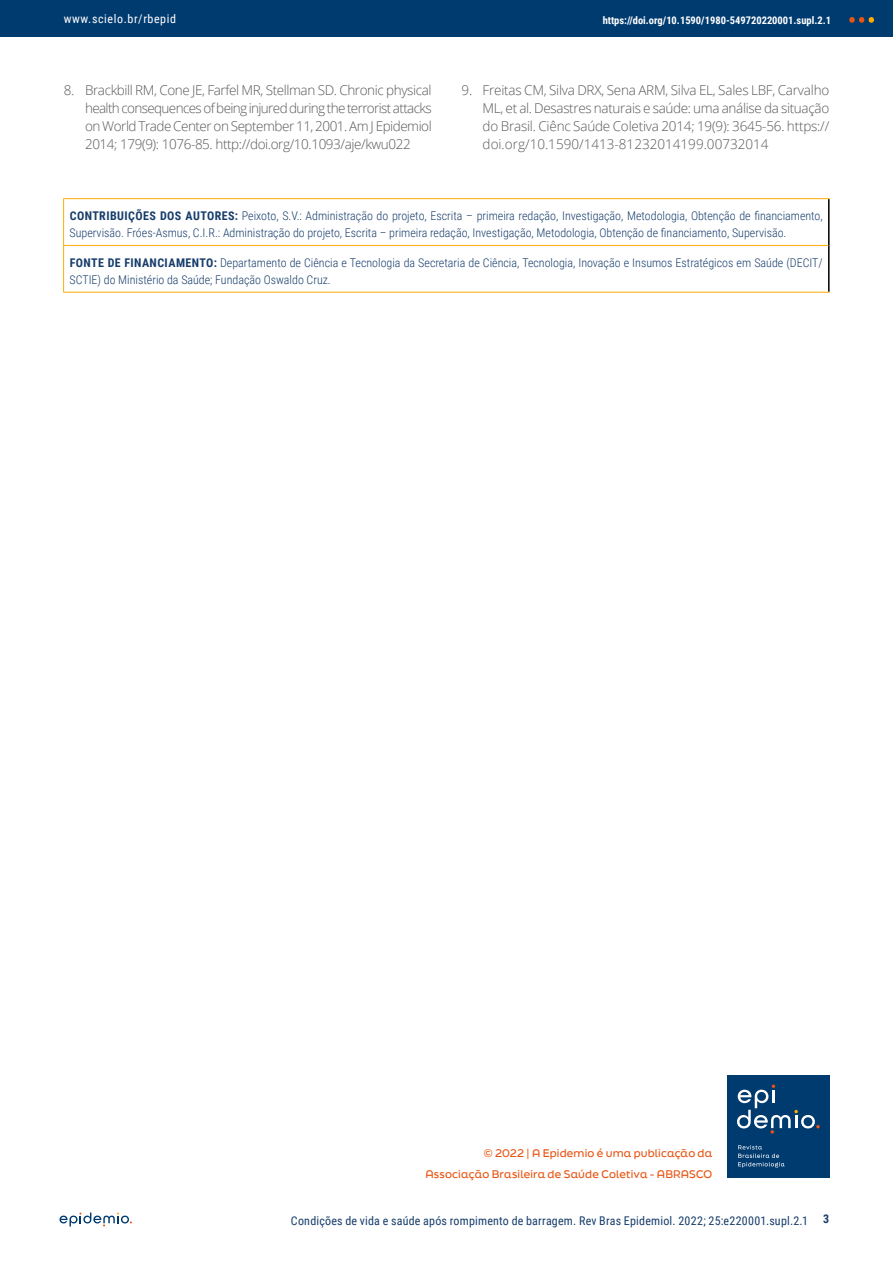
<style>
.page{position:relative;width:893px;height:1263px;background:#fff}
.page>*{position:absolute;margin:0;border:0;box-sizing:border-box;transform-origin:0 0}
.t1{font:300 13.5px/18px "Open Sans";letter-spacing:-.02em;color:#575756;text-align:justify}
.t2{font:300 12px/16.5px "Roboto Condensed";color:#173d6b}
.t3{font:12px "Roboto Condensed";letter-spacing:.015em;color:#173d6b}
.t4{font:12px "Roboto Condensed";letter-spacing:.05em;color:#fff}
.t5{font:700 12px "Roboto Condensed";color:#173d6b}
.t6{font:500 10.5px/21px "Final Six";letter-spacing:.015em;color:#e85412;text-align:right}
.t7{font:700 10.5px "Roboto Condensed";color:#fff}
.s1{font-weight:700}
</style>
<div class="page">
<div style="left:0;top:0;width:893px;height:36px;background:#003b70"></div>
<svg style="left:849px;top:17px;width:25px;height:6px"></svg>
<svg style="left:60px;top:1212px;width:72px;height:14px"></svg>
<div style="left:727px;top:1075px;width:103px;height:103px;background:#003b70"></div>
<svg style="left:738px;top:1145px;width:47px;height:22px"></svg>
<svg style="left:737px;top:1084px;width:83px;height:49px"></svg>
<hr style="left:828px;top:199px;width:2px;height:46px;background:#000">
<hr style="left:828px;top:245px;width:2px;height:47px;background:#000">
<hr style="left:63px;top:199px;width:1px;height:46px;background:#ffab03">
<hr style="left:63px;top:198px;width:767px;height:1px;background:#ffab03">
<hr style="left:63px;top:245px;width:765px;height:1px;background:#ffab03">
<hr style="left:63px;top:246px;width:1px;height:46px;background:#ffab03">
<hr style="left:63px;top:292px;width:767px;height:1px;background:#ffab03">
<p class="t4" style="left:64px;top:10px;width:114px">www.scielo.br/rbepid</p>
<p class="t7" style="left:603px;top:12px;width:230px">https://doi.org/10.1590/1980-549720220001.supl.2.1</p>
<p class="t1" style="left:85px;top:81px;width:348px;text-indent:-21px">8. Brackbill RM, Cone JE, Farfel MR, Stellman SD. Chronic physical health consequences of being injured during the terrorist attacks on World Trade Center on September 11, 2001. Am J Epidemiol 2014; 179(9): 1076-85. http://doi.org/10.1093/aje/kwu022</p>
<p class="t1" style="left:483px;top:81px;width:348px;text-indent:-21px">9. Freitas CM, Silva DRX, Sena ARM, Silva EL, Sales LBF, Carvalho ML, et al. Desastres naturais e saúde: uma análise da situação do Brasil. Ciênc Saúde Coletiva 2014; 19(9): 3645-56. https:// doi.org/10.1590/1413-81232014199.00732014</p>
<p class="t2" style="left:70px;top:207px;width:755px"><span class="s1">CONTRIBUIÇÕES DOS AUTORES:</span> Peixoto, S.V.: Administração do projeto, Escrita – primeira redação, Investigação, Metodologia, Obtenção de financiamento,<br>Supervisão. Fróes-Asmus, C.I.R.: Administração do projeto, Escrita – primeira redação, Investigação, Metodologia, Obtenção de financiamento, Supervisão.</p>
<p class="t2" style="left:70px;top:254px;width:755px"><span class="s1">FONTE DE FINANCIAMENTO:</span> Departamento de Ciência e Tecnologia da Secretaria de Ciência, Tecnologia, Inovação e Insumos Estratégicos em Saúde (DECIT/<br>SCTIE) do Ministério da Saúde; Fundação Oswaldo Cruz.</p>
<p class="t6" style="left:425px;top:1142px;width:288px">© 2022 | A Epidemio é uma publicação da<br>Associação Brasileira de Saúde Coletiva - ABRASCO</p>
<p class="t3" style="left:291px;top:1212px;width:518px">Condições de vida e saúde após rompimento de barragem. Rev Bras Epidemiol. 2022; 25:e220001.supl.2.1</p>
<p class="t5" style="left:823px;top:1211px;width:8px">3</p>
</div>
